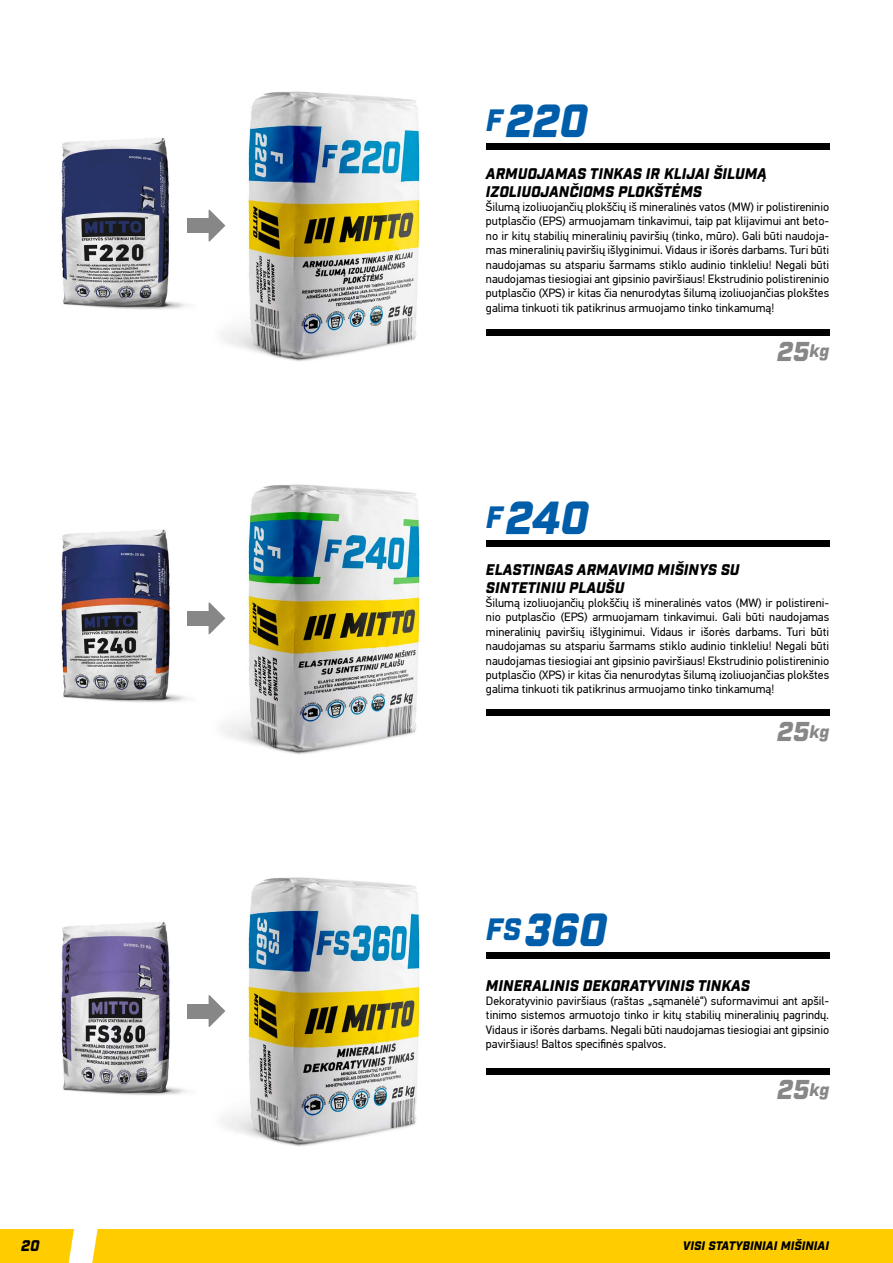
<style>
.page{position:relative;width:893px;height:1263px;background:#fff}
.page>*{position:absolute;margin:0;border:0;box-sizing:border-box;transform-origin:0 0}
.t1{font:italic 900 45px "Industry";color:#005da9}
.t2{font:italic 900 26.55px "Industry";color:#878787}
.t3{font:italic 900 15px/18px "Industry";color:#000}
.t4{font:12px/14.4px "PF Din Text Pro";color:#000;text-align:justify}
.t5{font:italic 900 12px "Industry";color:#000}
.s1{font-size:30px}
.s2{font-size:17.7px}
</style>
<div class="page">
<div style="left:92px;top:1229px;width:801px;height:34px;background:#fc0"></div>
<div style="left:0;top:1229px;width:74px;height:34px;background:#fc0"></div>
<img style="left:221px;top:91px;width:280px;height:271px">
<img style="left:221px;top:484px;width:280px;height:271px">
<img style="left:221px;top:877px;width:280px;height:270px">
<img style="left:61px;top:137px;width:149px;height:172px">
<img style="left:61px;top:529px;width:149px;height:173px">
<img style="left:61px;top:922px;width:148px;height:173px">
<div style="left:187px;top:218px;width:24px;height:15px;background:#878787"></div>
<svg style="left:209px;top:210px;width:16px;height:32px"></svg>
<div style="left:187px;top:611px;width:24px;height:15px;background:#878787"></div>
<svg style="left:209px;top:602px;width:16px;height:32px"></svg>
<div style="left:187px;top:1003px;width:24px;height:15px;background:#878787"></div>
<svg style="left:209px;top:995px;width:16px;height:32px"></svg>
<div style="left:486px;top:143px;width:343px;height:7px;background:#000"></div>
<div style="left:486px;top:540px;width:343px;height:6px;background:#000"></div>
<div style="left:486px;top:953px;width:343px;height:6px;background:#000"></div>
<div style="left:486px;top:329px;width:343px;height:6px;background:#000"></div>
<div style="left:486px;top:710px;width:343px;height:6px;background:#000"></div>
<div style="left:486px;top:1068px;width:343px;height:6px;background:#000"></div>
<h1 class="t1" style="left:486px;top:93px;width:103px"><span class="s1">F</span>220</h1>
<p class="t3" style="left:486px;top:165px;width:283px">ARMUOJAMAS TINKAS IR KLIJAI ŠILUMĄ<br>IZOLIUOJANČIOMS PLOKŠTĖMS</p>
<p class="t4" style="left:486px;top:200px;width:345px">Šilumą izoliuojančių plokščių iš mineralinės vatos (MW) ir polistireninio putplasčio (EPS) armuojamam tinkavimui, taip pat klijavimui ant beto&shy;no ir kitų stabilių mineralinių paviršių (tinko, mūro). Gali būti naudoja&shy;mas mineralinių paviršių išlyginimui. Vidaus ir išorės darbams. Turi būti naudojamas su atspariu šarmams stiklo audinio tinkleliu! Negali būti naudojamas tiesiogiai ant gipsinio paviršiaus! Ekstrudinio polistireninio putplasčio (XPS) ir kitas čia nenurodytas šilumą izoliuojančias plokštes galima tinkuoti tik patikrinus armuojamo tinko tinkamumą!</p>
<h1 class="t1" style="left:486px;top:490px;width:104px"><span class="s1">F</span>240</h1>
<h2 class="t2" style="left:777px;top:335px;width:54px">25<span class="s2">kg</span></h2>
<p class="t3" style="left:486px;top:561px;width:255px">ELASTINGAS ARMAVIMO MIŠINYS SU<br>SINTETINIU PLAUŠU</p>
<p class="t4" style="left:486px;top:596px;width:345px">Šilumą izoliuojančių plokščių iš mineralinės vatos (MW) ir polistireni&shy;nio putplasčio (EPS) armuojamam tinkavimui. Gali būti naudojamas mineralinių paviršių išlyginimui. Vidaus ir išorės darbams. Turi būti naudojamas su atspariu šarmams stiklo audinio tinkleliu! Negali būti naudojamas tiesiogiai ant gipsinio paviršiaus! Ekstrudinio polistireninio putplasčio (XPS) ir kitas čia nenurodytas šilumą izoliuojančias plokštes galima tinkuoti tik patikrinus armuojamo tinko tinkamumą!</p>
<h1 class="t1" style="left:486px;top:903px;width:122px"><span class="s1">FS</span>360</h1>
<h2 class="t2" style="left:777px;top:715px;width:54px">25<span class="s2">kg</span></h2>
<p class="t3" style="left:486px;top:977px;width:266px">MINERALINIS DEKORATYVINIS TINKAS</p>
<p class="t4" style="left:486px;top:994px;width:345px">Dekoratyvinio paviršiaus (raštas „sąmanėlė“) suformavimui ant apšil&shy;tinimo sistemos armuotojo tinko ir kitų stabilių mineralinių pagrindų.<br>Vidaus ir išorės darbams. Negali būti naudojamas tiesiogiai ant gipsinio paviršiaus! Baltos specifinės spalvos.</p>
<h2 class="t2" style="left:777px;top:1073px;width:54px">25<span class="s2">kg</span></h2>
<p class="t3" style="left:21px;top:1237px;width:20px">20</p>
<p class="t5" style="left:683px;top:1238px;width:148px">VISI STATYBINIAI MIŠINIAI</p>
</div>
